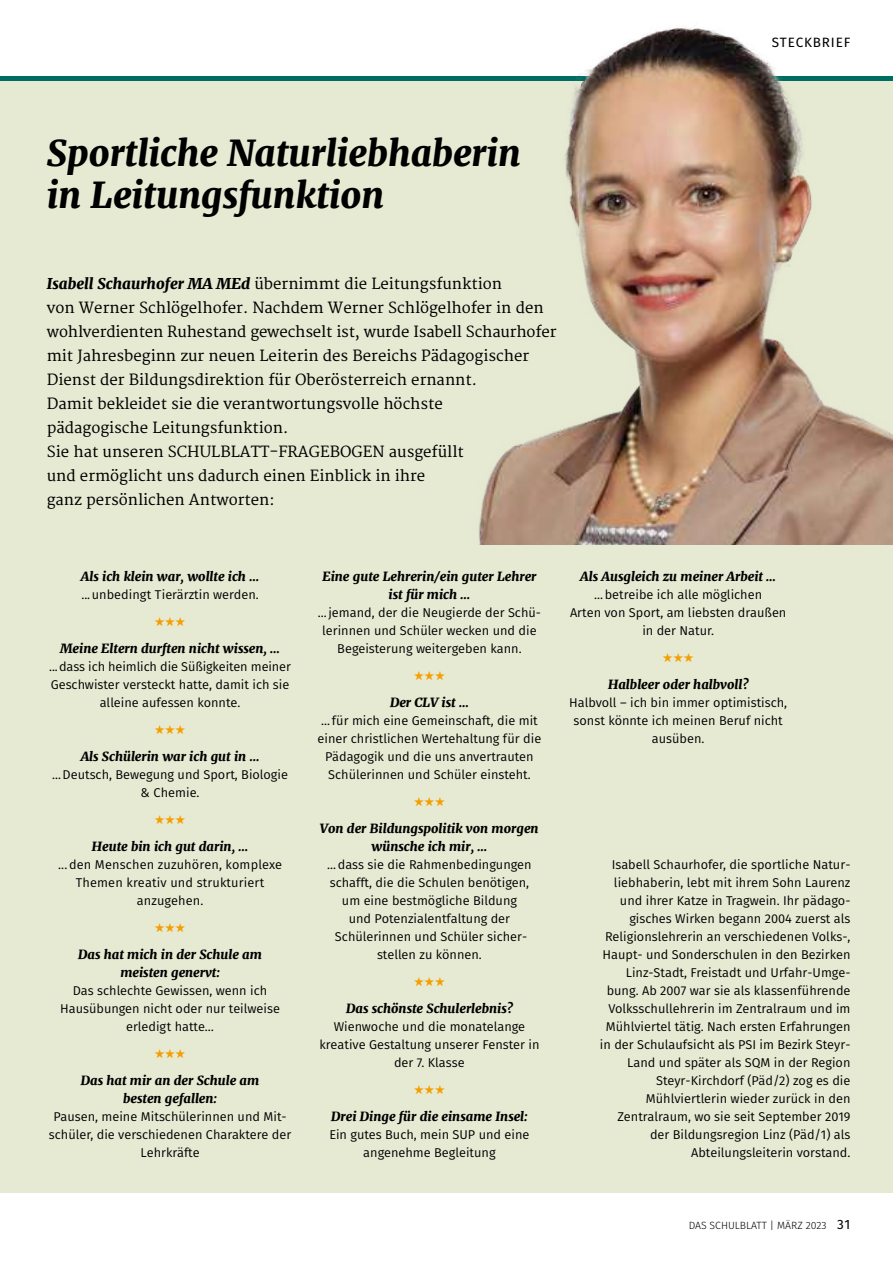
<style>
.page{position:relative;width:893px;height:1263px;background:#fff}
.page>*{position:absolute;margin:0;border:0;box-sizing:border-box;transform-origin:0 0}
.t1{font:italic 800 36px/42px "Merriweather";color:#000}
.t2{font:15px/24px "Merriweather";color:#000}
.t3{font:13.5px "Fira Sans";letter-spacing:.06em;color:#000}
.t4{font:12.75px/18px "Fira Sans";color:#000;text-align:center}
.t5{font:italic 800 12.75px/18px "Merriweather";color:#000;text-align:center}
.t6{font:12.75px "Zapf Dingbats Std";color:#f49e00}
.t7{font:300 10.5px "Fira Sans";color:#000}
.s1{font-weight:800;font-style:italic}
.s2{font-weight:400;font-size:13.5px}
</style>
<div class="page">
<div style="left:0;top:79px;width:893px;height:1114px;background:#e7ead3"></div>
<hr style="left:0;top:77px;width:893px;height:4px;background:#006d62">
<img style="left:391px;top:27px;width:502px;height:518px">
<hr style="left:0;top:521px;width:1px;height:742px;background:#000">
<hr style="left:0;top:991px;width:1px;height:192px;background:#e7ead3">
<p class="t3" style="left:772px;top:33px;width:80px">STECKBRIEF</p>
<h1 class="t1" style="left:47px;top:132px;width:476px">Sportliche Naturliebhaberin in Leitungsfunktion</h1>
<p class="t2" style="left:47px;top:273px;width:511px"><span class="s1">Isabell Schaurhofer MA MEd</span> übernimmt die Leitungsfunktion<br>von Werner Schlögelhofer. Nachdem Werner Schlögelhofer in den wohlverdienten Ruhestand gewechselt ist, wurde Isabell Schaurhofer mit Jahresbeginn zur neuen Leiterin des Bereichs Pädagogischer Dienst der Bildungsdirektion für Oberösterreich ernannt.<br>Damit bekleidet sie die verantwortungsvolle höchste<br>pädagogische Leitungsfunktion.<br>Sie hat unseren SCHULBLATT-FRAGEBOGEN ausgefüllt<br>und ermöglicht uns dadurch einen Einblick in ihre<br>ganz persönlichen Antworten:</p>
<p class="t5" style="left:81px;top:567px;width:180px">Als ich klein war, wollte ich …</p>
<p class="t4" style="left:81px;top:586px;width:179px">...unbedingt Tierärztin werden.</p>
<p class="t6" style="left:154px;top:615px;width:33px">★★★</p>
<p class="t5" style="left:60px;top:639px;width:222px">Meine Eltern durften nicht wissen, …</p>
<p class="t4" style="left:49px;top:658px;width:243px">...dass ich heimlich die Süßigkeiten meiner<br>Geschwister versteckt hatte, damit ich sie alleine aufessen konnte.</p>
<p class="t6" style="left:154px;top:723px;width:33px">★★★</p>
<p class="t5" style="left:81px;top:747px;width:180px">Als Schülerin war ich gut in …</p>
<p class="t4" style="left:52px;top:766px;width:237px">...Deutsch, Bewegung und Sport, Biologie &amp; Chemie.</p>
<p class="t6" style="left:154px;top:813px;width:33px">★★★</p>
<p class="t5" style="left:92px;top:837px;width:158px">Heute bin ich gut darin, …</p>
<p class="t4" style="left:58px;top:856px;width:225px">...den Menschen zuzuhören, komplexe<br>Themen kreativ und strukturiert anzugehen.</p>
<p class="t6" style="left:154px;top:921px;width:33px">★★★</p>
<p class="t5" style="left:78px;top:945px;width:185px">Das hat mich in der Schule am meisten genervt:</p>
<p class="t4" style="left:60px;top:982px;width:221px">Das schlechte Gewissen, wenn ich<br>Hausübungen nicht oder nur teilweise erledigt hatte…</p>
<p class="t6" style="left:154px;top:1047px;width:33px">★★★</p>
<p class="t5" style="left:81px;top:1071px;width:180px">Das hat mir an der Schule am besten gefallen:</p>
<p class="t4" style="left:49px;top:1108px;width:244px">Pausen, meine Mitschülerinnen und Mit&shy;schüler, die verschiedenen Charaktere der<br>Lehrkräfte</p>
<p class="t5" style="left:322px;top:567px;width:216px">Eine gute Lehrerin/ein guter Lehrer ist für mich …</p>
<p class="t4" style="left:318px;top:604px;width:225px">...jemand, der die Neugierde der Schü&shy;lerinnen und Schüler wecken und die<br>Begeisterung weitergeben kann.</p>
<p class="t6" style="left:414px;top:669px;width:33px">★★★</p>
<p class="t5" style="left:390px;top:693px;width:80px">Der CLV ist …</p>
<p class="t4" style="left:318px;top:712px;width:225px">...für mich eine Gemeinschaft, die mit einer christlichen Wertehaltung für die Pädagogik und die uns anvertrauten Schülerinnen und Schüler einsteht.</p>
<p class="t6" style="left:414px;top:795px;width:33px">★★★</p>
<p class="t5" style="left:320px;top:819px;width:220px">Von der Bildungspolitik von morgen wünsche ich mir, …</p>
<p class="t4" style="left:327px;top:856px;width:206px">...dass sie die Rahmenbedingungen schafft, die die Schulen benötigen, um eine bestmögliche Bildung<br>und Potenzialentfaltung der<br>Schülerinnen und Schüler sicher&shy;stellen zu können.</p>
<p class="t6" style="left:414px;top:975px;width:33px">★★★</p>
<p class="t5" style="left:346px;top:999px;width:168px">Das schönste Schulerlebnis?</p>
<p class="t4" style="left:319px;top:1018px;width:222px">Wienwoche und die monatelange kreative Gestaltung unserer Fenster in der 7. Klasse</p>
<p class="t6" style="left:414px;top:1083px;width:33px">★★★</p>
<p class="t5" style="left:331px;top:1107px;width:198px">Drei Dinge für die einsame Insel:</p>
<p class="t4" style="left:329px;top:1126px;width:202px">Ein gutes Buch, mein SUP und eine angenehme Begleitung</p>
<p class="t5" style="left:580px;top:567px;width:197px">Als Ausgleich zu meiner Arbeit …</p>
<p class="t4" style="left:570px;top:586px;width:218px">...betreibe ich alle möglichen<br>Arten von Sport, am liebsten draußen in der Natur.</p>
<p class="t6" style="left:663px;top:651px;width:33px">★★★</p>
<p class="t5" style="left:608px;top:675px;width:142px">Halbleer oder halbvoll?</p>
<p class="t4" style="left:569px;top:694px;width:220px">Halbvoll – ich bin immer optimistisch, sonst könnte ich meinen Beruf nicht ausüben.</p>
<p class="t4" style="left:600px;top:856px;width:252px;text-align:right">Isabell Schaurhofer, die sportliche Natur&shy;liebhaberin, lebt mit ihrem Sohn Laurenz und ihrer Katze in Tragwein. Ihr pädago&shy;gisches Wirken begann 2004 zuerst als Religionslehrerin an verschiedenen Volks-, Haupt- und Sonderschulen in den Bezirken Linz-Stadt, Freistadt und Urfahr-Umge&shy;bung. Ab 2007 war sie als klassenführende Volksschullehrerin im Zentralraum und im Mühlviertel tätig. Nach ersten Erfahrungen in der Schulaufsicht als PSI im Bezirk Steyr-Land und später als SQM in der Region Steyr-Kirchdorf (Päd/2) zog es die Mühlviertlerin wieder zurück in den Zentralraum, wo sie seit September 2019 der Bildungsregion Linz (Päd/1) als Abteilungsleiterin vorstand.</p>
<p class="t7" style="left:689px;top:1218px;width:163px">DAS SCHULBLATT | MÄRZ 2023 <span class="s2">31</span></p>
</div>
